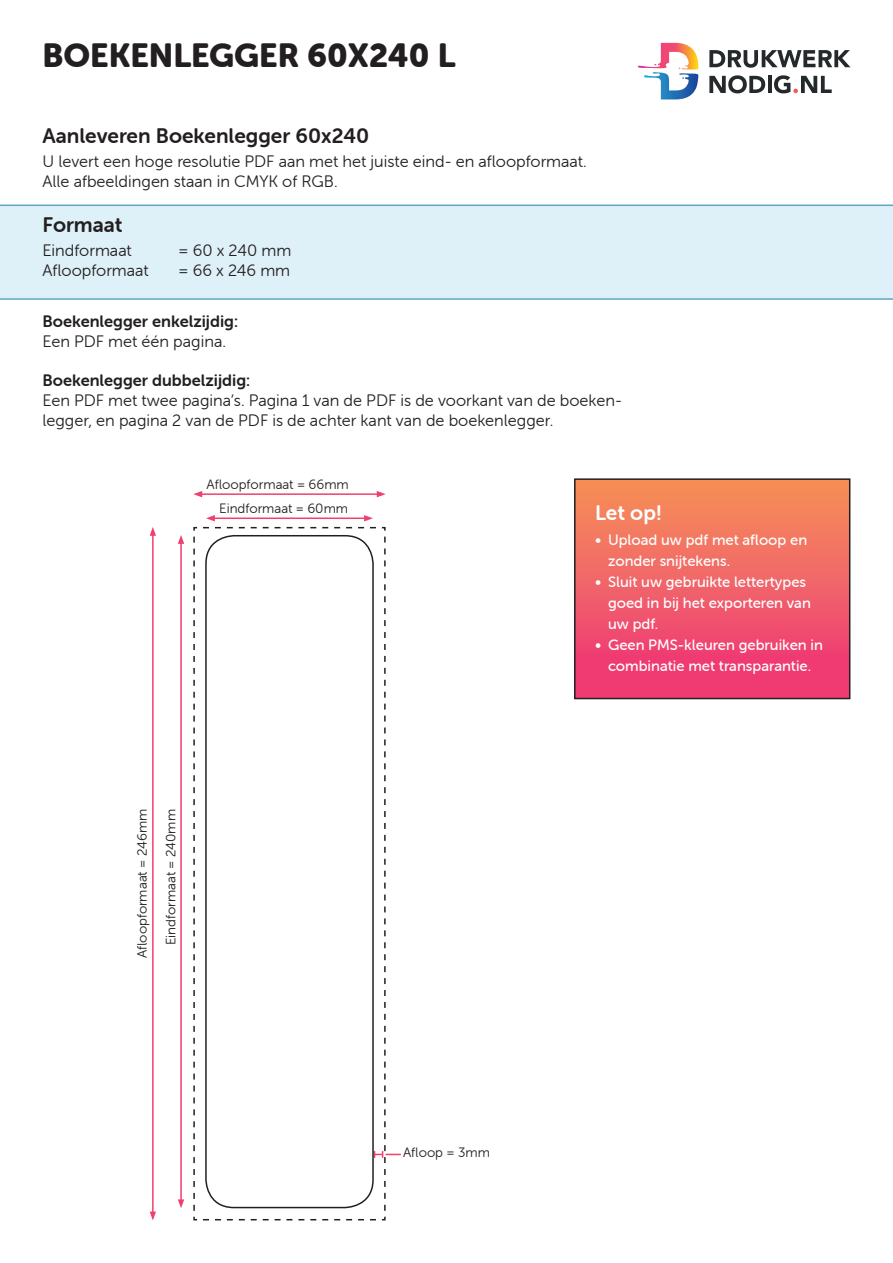
<style>
.page{position:relative;width:893px;height:1263px;background:#fff}
.page>*{position:absolute;margin:0;border:0;box-sizing:border-box;transform-origin:0 0}
.Titel{font:33px "Museo Sans Rounded 900";color:#231f20}
.Kop_1{font:21px "Museo Sans Rounded 700";color:#231f20}
.t1{font:21px "Museo Sans Rounded 700";color:#fff}
.Tekst{font:16.5px/19.8px "Museo Sans Rounded 300";color:#231f20}
.Tekst-2{font:16.5px "Museo Sans Rounded 700";color:#231f20}
.t2{font:15px/21px "Museo Sans Rounded 500";color:#fff}
.Tekst-3{font:13.5px "Museo Sans Rounded 300";color:#231f20}
</style>
<div class="page">
<div style="left:0;top:205px;width:893px;height:95px;background:#def0f8"></div>
<svg style="left:709px;top:50px;width:141px;height:18px"></svg>
<svg style="left:709px;top:75px;width:56px;height:18px"></svg>
<hr style="left:768px;top:76px;width:3px;height:17px;background:#24292c">
<svg style="left:774px;top:75px;width:58px;height:18px"></svg>
<svg style="left:638px;top:43px;width:60px;height:56px"></svg>
<div style="left:575px;top:479px;width:275px;height:219px;background:linear-gradient(to bottom,#f59158,#ee3177)"></div>
<div style="left:574px;top:478px;width:276px;height:221px;border:2px solid #231f20"></div>
<svg style="left:193px;top:526px;width:193px;height:695px"></svg>
<svg style="left:374px;top:534px;width:27px;height:677px"></svg>
<hr style="left:212px;top:517px;width:155px;height:2px;background:#ef4070">
<svg style="left:206px;top:515px;width:9px;height:6px"></svg>
<svg style="left:364px;top:515px;width:9px;height:6px"></svg>
<hr style="left:200px;top:493px;width:179px;height:2px;background:#ef4070">
<svg style="left:193px;top:491px;width:9px;height:6px"></svg>
<svg style="left:377px;top:491px;width:9px;height:6px"></svg>
<hr style="left:180px;top:541px;width:2px;height:661px;background:#ef4070">
<svg style="left:178px;top:535px;width:6px;height:9px"></svg>
<svg style="left:178px;top:1199px;width:6px;height:9px"></svg>
<hr style="left:152px;top:533px;width:2px;height:681px;background:#ef4070">
<svg style="left:150px;top:527px;width:6px;height:9px"></svg>
<svg style="left:150px;top:1211px;width:6px;height:9px"></svg>
<div style="left:205px;top:535px;width:169px;height:673px;border:2px solid #231f20;border-radius:28px"></div>
<p class="Titel" style="left:43px;top:37px;width:414px">BOEKENLEGGER 60X240 L</p>
<p class="Kop_1" style="left:43px;top:124px;width:328px">Aanleveren Boekenlegger 60x240</p>
<p class="Tekst" style="left:43px;top:152px;width:546px">U levert een hoge resolutie PDF aan met het juiste eind- en afloopformaat.</p>
<p class="Tekst" style="left:43px;top:172px;width:297px">Alle afbeeldingen staan in CMYK of RGB.</p>
<p class="Kop_1" style="left:43px;top:213px;width:81px">Formaat</p>
<p class="Tekst" style="left:43px;top:241px;width:91px">Eindformaat</p>
<p class="Tekst" style="left:179px;top:241px;width:114px">= 60 x 240 mm</p>
<p class="Tekst" style="left:43px;top:261px;width:108px">Afloopformaat</p>
<p class="Tekst" style="left:179px;top:261px;width:113px">= 66 x 246 mm</p>
<p class="Tekst-2" style="left:43px;top:312px;width:197px">Boekenlegger enkelzijdig:</p>
<p class="Tekst" style="left:43px;top:331px;width:185px">Een PDF met één pagina.</p>
<p class="Tekst-2" style="left:43px;top:372px;width:209px">Boekenlegger dubbelzijdig:</p>
<p class="Tekst" style="left:43px;top:391px;width:581px">Een PDF met twee pagina’s. Pagina 1 van de PDF is de voorkant van de boeken&shy;legger, en pagina 2 van de PDF is de achter kant van de boekenlegger.</p>
<p class="Tekst-3" style="left:207px;top:477px;width:144px">Afloopformaat = 66mm</p>
<p class="Tekst-3" style="left:219px;top:501px;width:130px">Eindformaat = 60mm</p>
<p class="Tekst-3" style="left:135px;top:958px;width:151px;rotate:-90deg">Afloopformaat = 246mm</p>
<p class="Tekst-3" style="left:164px;top:945px;width:138px;rotate:-90deg">Eindformaat = 240mm</p>
<p class="Tekst-3" style="left:403px;top:1145px;width:88px">Afloop = 3mm</p>
<p class="t1" style="left:595px;top:501px;width:68px">Let op!</p>
<p class="t2" style="left:608px;top:529px;width:201px;text-indent:-13px">• Upload uw pdf met afloop en zonder snijtekens.</p>
<p class="t2" style="left:608px;top:571px;width:204px;text-indent:-13px">• Sluit uw gebruikte lettertypes goed in bij het exporteren van uw pdf.</p>
<p class="t2" style="left:595px;top:634px;width:229px;text-align:center">• Geen PMS-kleuren gebruiken in combinatie met transparantie.</p>
</div>
